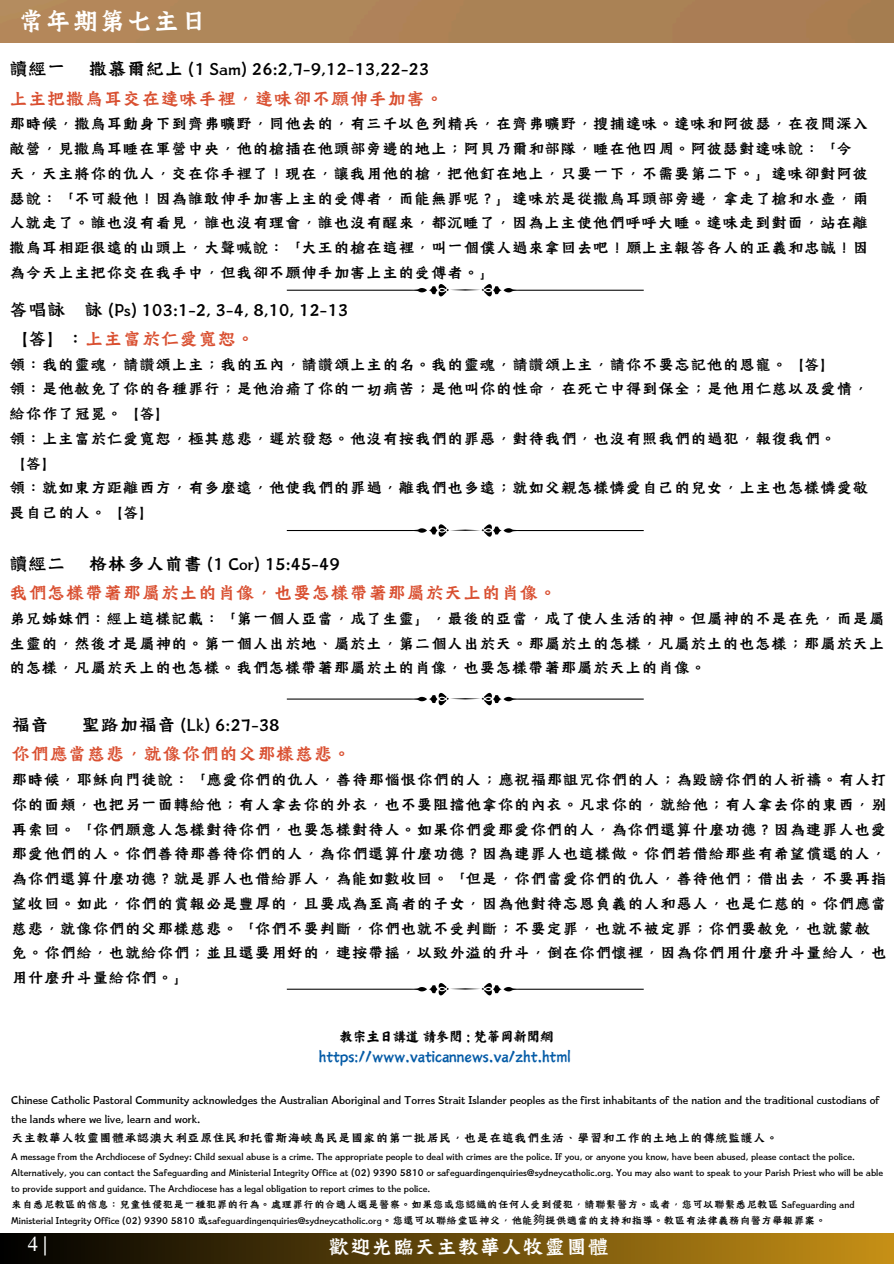
<style>
.page{position:relative;width:894px;height:1264px;background:#fff}
.page>*{position:absolute;margin:0;border:0;box-sizing:border-box;transform-origin:0 0}
.t1{font:30px "Canva Tide Kaplan HK";color:#fff}
.t2{font:24px "Canva Tide Kaplan HK";color:#fff}
.t3{font:21px/29.2px "Canva Tide Kaplan HK";color:#000}
.t4{font:21px/29.2px "Canva Tide Kaplan HK";color:#d94f30}
.t5{font:20.4px "Times NRMT Pro";color:#fff}
.t6{font:18px/24.8px "Canva Tide Kaplan HK";color:#000}
.t7{font:18px "Canva Tide Kaplan TC";color:#000}
.t8{font:14.7px/20.1px "Canva Yi Cai TC";color:#035aa6;text-align:center}
.t9{font:13.95px/19.2px "Canva Tide Kaplan HK";color:#000}
.t10{font:12px/16px "Canva Tide Kaplan HK";color:#000}
.s1{color:#d94f30}
.s2{color:#000}
.s3{font-family:"Noto Sans CJ Ksc"}
</style>
<div class="page">
<div style="left:0;top:0;width:893px;height:43px;background:#af8255"></div>
<div style="left:0;top:1233px;width:893px;height:30px;background:linear-gradient(to right,#000,#c69016)"></div>
<svg style="left:287px;top:284px;width:356px;height:12px"></svg>
<svg style="left:287px;top:524px;width:356px;height:12px"></svg>
<svg style="left:287px;top:693px;width:356px;height:12px"></svg>
<svg style="left:287px;top:983px;width:356px;height:12px"></svg>
<h1 class="t1" style="left:18px;top:4px;width:190px">常年期第七主日</h1>
<p class="t3" style="left:9px;top:54px;width:436px">讀經一 撒慕爾紀上 (1 Sam) 26:2,7-9,12-13,22-23<span class="s1">上主把撒烏耳交在達味手裡，達味卻不願伸手加害。</span></p>
<p class="t6" style="left:9px;top:111px;width:860px">那時候，撒烏耳動身下到齊弗曠野，同他去的，有三千以色列精兵，在齊弗曠野，搜捕達味。達味和阿彼瑟，在夜間深入敵營，見撒烏耳睡在軍營中央，他的槍插在他頭部旁邊的地上；阿貝乃爾和部隊，睡在他四周。阿彼瑟對達味說：「今天，天主將你的仇人，交在你手裡了！現在，讓我用他的槍，把他釘在地上，只要一下，不需要第二下。」達味卻對阿彼瑟說：「不可殺他！因為誰敢伸手加害上主的受傅者，而能無罪呢？」達味於是從撒烏耳頭部旁邊，拿走了槍和水壺，兩人就走了。誰也沒有看見，誰也沒有理會，誰也沒有醒來，都 睡了，因為上主使他們呼呼大睡。達味走到對面，站在離撒烏耳相距很遠的山頭上，大聲喊說：「大王的槍在這裡，叫一個僕人過來拿回去吧！願上主報答各人的正義和忠誠！因為今天上主把你交在我手中，但我卻不願伸手加害上主的受傅者。」</p>
<h4 class="t3" style="left:9px;top:294px;width:340px">答唱詠 詠 (Ps) 103:1-2, 3-4, 8,10, 12-13【答】：<span class="s1">上主富於仁愛寬恕。</span></h4>
<h4 class="t6" style="left:9px;top:351px;width:860px">領：我的靈魂，請讚頌上主；我的五內，請讚頌上主的名。我的靈魂，請讚頌上主，請你不要忘記他的恩寵。【答】<br>領：是他赦免了你的各種罪行；是他治瘉了你的一切病苦；是他叫你的性命，在死亡中得到保全；是他用仁慈以及愛情，給你作了冠冕。【答】<br>領：上主富於仁愛寬恕，極其慈悲，遲於發怒。他沒有按我們的罪惡，對待我們，也沒有照我們的過犯，報復我們。<br>【答】<br>領：就如東方距離西方，有多麼遠，他使我們的罪過，離我們也多遠；就如父親怎樣憐愛自己的兒女，上主也怎樣憐愛敬畏自己的人。【答】</h4>
<h5 class="t7" style="left:446px;top:212px;width:18px">沉</h5>
<p class="t4" style="left:9px;top:548px;width:549px"><span class="s2">讀經二 格林多人前書 (1 Cor) 15:45-49<br></span>我們怎樣帶著那屬於土的肖像，也要怎樣帶著那屬於天上的肖像。</p>
<p class="t6" style="left:9px;top:605px;width:876px;text-align:justify">弟兄姊妹們：經上這樣記載：「第一個人亞當，成了生靈」，最後的亞當，成了使人生活的神。但屬神的不是在先，而是屬生靈的，然後才是屬神的。第一個人出於地、屬於土，第二個人出於天。那屬於土的怎樣，凡屬於土的也怎樣；那屬於天上的怎樣，凡屬於天上的也怎樣。我們怎樣帶著那屬於土的肖像，也要怎樣帶著那屬於天上的肖像。</p>
<p class="t4" style="left:11px;top:709px;width:342px;text-align:center"><span class="s2">聖路加福音 (Lk) 6:27-38<br></span>你們應當慈悲，就像你們的父那樣慈悲。</p>
<p class="t6" style="left:11px;top:766px;width:876px">那時候，耶穌向門徒說：「應愛你們的仇人，善待那惱恨你們的人；應祝福那詛咒你們的人；為毀謗你們的人祈禱。有人打你的面頰，也把另一面轉給他；有人拿去你的外衣，也不要阻擋他拿你的內衣。凡求你的，就給他；有人拿去你的東西，别再索回。「你們願意人怎樣對待你們，也要怎樣對待人。如果你們愛那愛你們的人，為你們還算什麼功德？因為連罪人也愛那愛他們的人。你們善待那善待你們的人，為你們還算什麼功德？因為連罪人也這樣做。你們若借給那些有希望償還的人，為你們還算什麼功德？就是罪人也借給罪人，為能如數收回。「但是，你們當愛你們的仇人，善待他們；借出去，不要再指望收回。如此，你們的賞報必是豐厚的，且要成為至高者的子女，因為他對待忘恩負義的人和惡人，也是仁慈的。你們應當慈悲，就像你們的父那樣慈悲。「你們不要判斷，你們也就不受判斷；不要定罪，也就不被定罪；你們要赦免，也就蒙赦免。你們給，也就給你們；並且還要用好的，連按帶搖，以致外溢的升斗，倒在你們懷裡，因為你們用什麼升斗量給人，也用什麼升斗量給你們。」</p>
<p class="t3" style="left:11px;top:709px;width:39px">福音</p>
<p class="t8" style="left:319px;top:1026px;width:253px"><span class="s2">教宗主日講道請參閱 : 梵蒂岡新聞網</span>https://www.vaticannews.va/zht.html</p>
<h4 class="t9" style="left:11px;top:1089px;width:869px">Chinese Catholic Pastoral Community acknowledges the Australian Aboriginal and Torres Strait Islander peoples as the first inhabitants of the nation and the traditional custodians of the lands where we live, learn and work.<br>天主教華人牧靈團體承認澳大利亞原住民和托雷斯海峽島民是國家的第一批居民，也是在這我們生活、學習和工作的土地上的傳統監護人。</h4>
<p class="t10" style="left:11px;top:1147px;width:873px">A message from the Archdiocese of Sydney: Child sexual abuse is a crime. The appropriate people to deal with crimes are the police. If you, or anyone you know, have been abused, please contact the police.<br>Alternatively, you can contact the Safeguarding and Ministerial Integrity Office at (02) 9390 5810 or safeguardingenquiries@sydneycatholic.org. You may also want to speak to your Parish Priest who will be able to provide support and guidance. The Archdiocese has a legal obligation to report crimes to the police.</p>
<h4 class="t10" style="left:11px;top:1195px;width:844px">來自悉尼教區的信息：兒童性侵犯是一種犯罪的行為。處理罪行的合適人選是警察。如果您或您認識的任何人受到侵犯，請聯繫警方。或者，您可以聯繫悉尼教區 Safeguarding and<br>Ministerial Integrity Office (02) 9390 5810 或safeguardingenquiries@sydneycatholic.org。您還可以聯絡堂區神父，他能<span class="s3">夠</span>提供適當的支持和指導。教區有法律義務向警方舉報罪案。</h4>
<h4 class="t5" style="left:28px;top:1236px;width:21px">4|</h4>
<p class="t2" style="left:328px;top:1232px;width:282px">歡迎光臨天主教華人牧靈團體</p>
</div>
